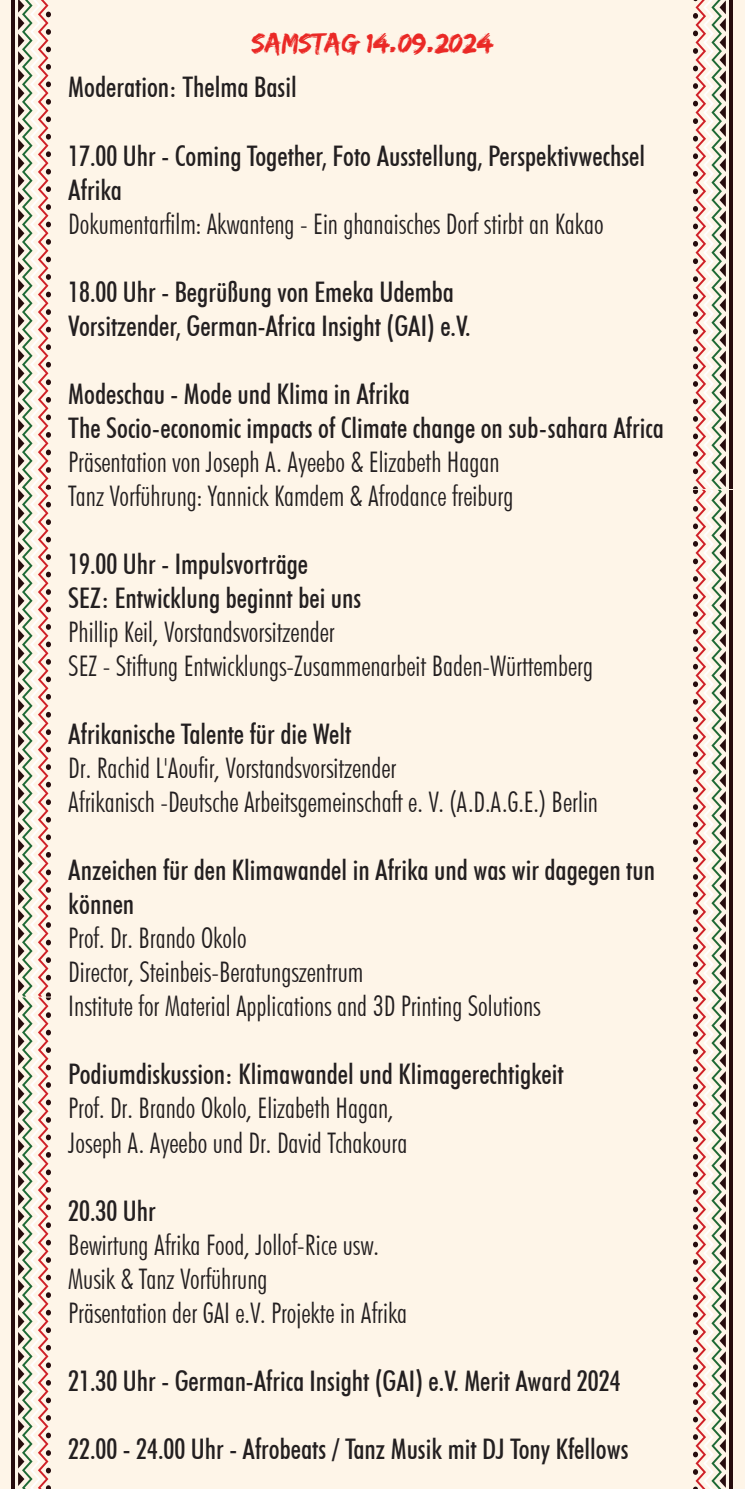
<style>
.page{position:relative;width:745px;height:1489px;background:#fff}
.page>*{position:absolute;margin:0;border:0;box-sizing:border-box;transform-origin:0 0}
.t1{font:300 condensed 28.25px/34px "Futura BT";color:#231f20}
.t2{font:500 condensed 28.25px/34px "Futura BT";color:#231f20}
.t3{font:28.25px "Edo";color:#ea2926}
</style>
<div class="page">
<div style="left:0;top:0;width:744px;height:1488px;background:#fef5e8"></div>
<hr style="left:11px;top:0;width:4px;height:489px;background:#260c0d">
<hr style="left:11px;top:487px;width:4px;height:509px;background:#260c0d">
<hr style="left:11px;top:997px;width:4px;height:491px;background:#260c0d">
<svg style="left:18px;top:0;width:33px;height:1488px"></svg>
<svg style="left:729px;top:999px;width:3px;height:489px"></svg>
<hr style="left:729px;top:490px;width:3px;height:509px;background:#260c0d">
<svg style="left:729px;top:0;width:3px;height:489px"></svg>
<svg style="left:693px;top:0;width:32px;height:1488px"></svg>
<p class="t3" style="left:251px;top:26px;width:243px">SAMSTAG 14.09.2024</p>
<p class="t2" style="left:68px;top:70px;width:230px">Moderation: Thelma Basil</p>
<p class="t2" style="left:68px;top:138px;width:578px">17.00 Uhr - Coming Together, Foto Ausstellung, Perspektivwechsel<br>Afrika</p>
<p class="t1" style="left:68px;top:206px;width:536px">Dokumentarfilm: Akwanteng - Ein ghanaisches Dorf stirbt an Kakao</p>
<p class="t2" style="left:68px;top:274px;width:403px">18.00 Uhr - Begrüßung von Emeka Udemba<br>Vorsitzender, German-Africa Insight (GAI) e.V.</p>
<p class="t2" style="left:68px;top:376px;width:596px">Modeschau - Mode und Klima in Afrika<br>The Socio-economic impacts of Climate change on sub-sahara Africa</p>
<p class="t1" style="left:68px;top:444px;width:446px">Präsentation von Joseph A. Ayeebo &amp; Elizabeth Hagan<br>Tanz Vorführung: Yannick Kamdem &amp; Afrodance freiburg</p>
<p class="t2" style="left:68px;top:546px;width:294px">19.00 Uhr - Impulsvorträge<br>SEZ: Entwicklung beginnt bei uns</p>
<p class="t1" style="left:68px;top:614px;width:526px">Phillip Keil, Vorstandsvorsitzender<br>SEZ - Stiftung Entwicklungs-Zusammenarbeit Baden-Württemberg</p>
<p class="t2" style="left:68px;top:716px;width:284px">Afrikanische Talente für die Welt</p>
<p class="t1" style="left:68px;top:750px;width:531px">Dr. Rachid L'Aoufir, Vorstandsvorsitzender<br>Afrikanisch -Deutsche Arbeitsgemeinschaft e. V. (A.D.A.G.E.) Berlin</p>
<p class="t2" style="left:68px;top:853px;width:588px">Anzeichen für den Klimawandel in Afrika und was wir dagegen tun können</p>
<p class="t1" style="left:68px;top:921px;width:473px">Prof. Dr. Brando Okolo<br>Director, Steinbeis-Beratungszentrum<br>Institute for Material Applications and 3D Printing Solutions</p>
<p class="t2" style="left:68px;top:1057px;width:496px">Podiumdiskussion: Klimawandel und Klimagerechtigkeit</p>
<p class="t1" style="left:68px;top:1091px;width:340px">Prof. Dr. Brando Okolo, Elizabeth Hagan,<br>Joseph A. Ayeebo und Dr. David Tchakoura</p>
<p class="t2" style="left:68px;top:1193px;width:89px">20.30 Uhr</p>
<p class="t1" style="left:68px;top:1227px;width:340px">Bewirtung Afrika Food, Jollof-Rice usw.<br>Musik &amp; Tanz Vorführung<br>Präsentation der GAI e.V. Projekte in Afrika</p>
<p class="t2" style="left:68px;top:1363px;width:553px">21.30 Uhr - German-Africa Insight (GAI) e.V. Merit Award 2024</p>
<p class="t2" style="left:68px;top:1431px;width:561px">22.00 - 24.00 Uhr - Afrobeats / Tanz Musik mit DJ Tony Kfellows</p>
</div>
